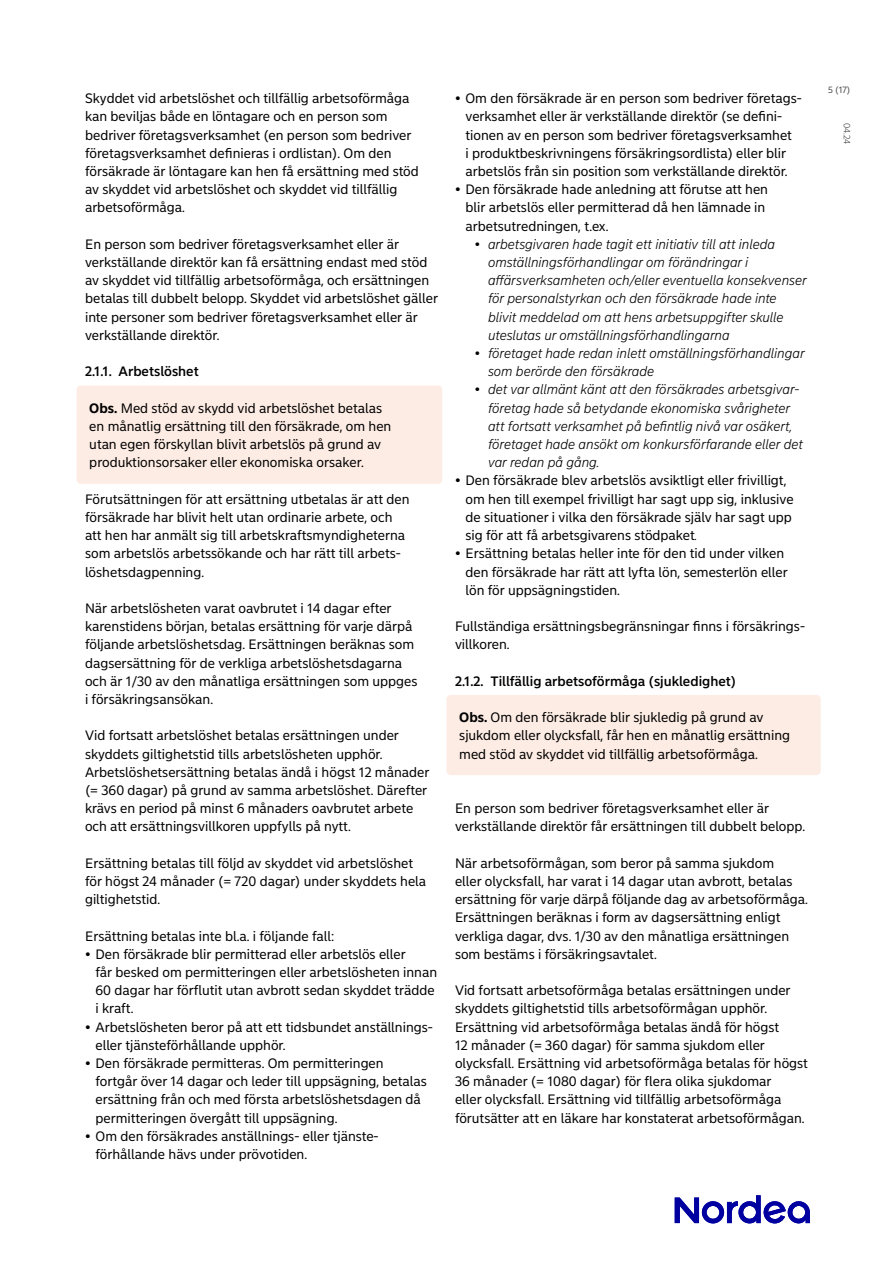
<style>
.page{position:relative;width:893px;height:1263px;background:#fff}
.page>*{position:absolute;margin:0;border:0;box-sizing:border-box;transform-origin:0 0}
.Body_text_no_indent__P{font:13.5px/18.1px "Nordea Sans Small";color:#000}
.t1{font:italic 300 13.5px/18.1px "Nordea Sans Small";color:#000}
.Body_text_no_indent_boxed_VASEN_PALSTA__{font:13.5px/18.1px "Nordea Sans Small";color:#000}
.Body_text_no_indent_boxed_OIKEA_PALSTA__{font:13.5px/18.1px "Nordea Sans Small";color:#000}
.Body_text_headline__B4__NUMBERS_alanumer{font:500 13.5px "Nordea Sans Small";color:#000}
.t2{font:9px "Nordea Sans Small";color:#474847}
.t3{font:300 9px "Nordea Sans Small";color:#474847}
.s1{font-weight:700}
.s2{font-weight:300;font-style:italic}
</style>
<div class="page">
<div style="left:77px;top:385px;width:365px;height:99px;background:#fdece4;border-radius:4px"></div>
<div style="left:446px;top:695px;width:375px;height:80px;background:#fdece4;border-radius:4px"></div>
<svg style="left:675px;top:1195px;width:135px;height:28px"></svg>
<p class="Body_text_no_indent__P" style="left:85px;top:90px;width:335px">Skyddet vid arbetslöshet och tillfällig arbetsoförmåga kan beviljas både en löntagare och en person som bedriver företagsverksamhet (en person som bedriver företagsverksamhet definieras i ordlistan). Om den försäkrade är löntagare kan hen få ersättning med stöd av skyddet vid arbetslöshet och skyddet vid tillfällig arbetsoförmåga.</p>
<p class="Body_text_no_indent__P" style="left:85px;top:235px;width:354px">En person som bedriver företagsverksamhet eller är verkställande direktör kan få ersättning endast med stöd av skyddet vid tillfällig arbetsoförmåga, och ersättningen betalas till dubbelt belopp. Skyddet vid arbetslöshet gäller inte personer som bedriver företagsverksamhet eller är verkställande direktör.</p>
<h5 class="Body_text_headline__B4__NUMBERS_alanumer" style="left:85px;top:363px;width:115px">2.1.1. Arbetslöshet</h5>
<p class="Body_text_no_indent_boxed_VASEN_PALSTA__" style="left:89px;top:399px;width:304px"><span class="s1">Obs.</span> Med stöd av skydd vid arbetslöshet betalas en månatlig ersättning till den försäkrade, om hen utan egen förskyllan blivit arbetslös på grund av produktionsorsaker eller ekonomiska orsaker.</p>
<p class="Body_text_no_indent__P" style="left:85px;top:490px;width:326px">Förutsättningen för att ersättning utbetalas är att den försäkrade har blivit helt utan ordinarie arbete, och att hen har anmält sig till arbetskraftsmyndigheterna som arbetslös arbetssökande och har rätt till arbets&shy;löshetsdagpenning.</p>
<p class="Body_text_no_indent__P" style="left:85px;top:599px;width:334px">När arbetslösheten varat oavbrutet i 14 dagar efter karenstidens början, betalas ersättning för varje därpå följande arbetslöshetsdag. Ersättningen beräknas som dagsersättning för de verkliga arbetslöshetsdagarna och är 1/30 av den månatliga ersättningen som uppges i försäkringsansökan.</p>
<p class="Body_text_no_indent__P" style="left:85px;top:727px;width:346px">Vid fortsatt arbetslöshet betalas ersättningen under skyddets giltighetstid tills arbetslösheten upphör.<br>Arbetslöshetsersättning betalas ändå i högst 12 månader (= 360 dagar) på grund av samma arbetslöshet. Därefter krävs en period på minst 6 månaders oavbrutet arbete och att ersättningsvillkoren uppfylls på nytt.</p>
<p class="Body_text_no_indent__P" style="left:85px;top:854px;width:343px">Ersättning betalas till följd av skyddet vid arbetslöshet för högst 24 månader (= 720 dagar) under skyddets hela giltighetstid.</p>
<p class="Body_text_no_indent__P" style="left:85px;top:927px;width:251px">Ersättning betalas inte bl.a. i följande fall:</p>
<p class="Body_text_no_indent__P" style="left:96px;top:945px;width:343px;text-indent:-10px">• Den försäkrade blir permitterad eller arbetslös eller<br>får besked om permitteringen eller arbetslösheten innan 60 dagar har förflutit utan avbrott sedan skyddet trädde i kraft.</p>
<p class="Body_text_no_indent__P" style="left:96px;top:1018px;width:339px;text-indent:-10px">• Arbetslösheten beror på att ett tidsbundet anställnings&shy;eller tjänsteförhållande upphör.</p>
<p class="Body_text_no_indent__P" style="left:96px;top:1054px;width:333px;text-indent:-10px">• Den försäkrade permitteras. Om permitteringen fortgår över 14 dagar och leder till uppsägning, betalas ersättning från och med första arbetslöshetsdagen då permitteringen övergått till uppsägning.</p>
<p class="Body_text_no_indent__P" style="left:96px;top:1127px;width:284px;text-indent:-10px">• Om den försäkrades anställnings- eller tjänste&shy;förhållande hävs under prövotiden.</p>
<p class="Body_text_no_indent__P" style="left:465px;top:90px;width:338px;text-indent:-10px">• Om den försäkrade är en person som bedriver företags&shy;verksamhet eller är verkställande direktör (se defini&shy;tionen av en person som bedriver företagsverksamhet<br>i produktbeskrivningens försäkringsordlista) eller blir arbetslös från sin position som verkställande direktör.</p>
<p class="Body_text_no_indent__P" style="left:465px;top:181px;width:304px;text-indent:-10px">• Den försäkrade hade anledning att förutse att hen blir arbetslös eller permitterad då hen lämnade in arbetsutredningen, t.ex.</p>
<p class="t1" style="left:488px;top:235px;width:320px;text-indent:-14px">• arbetsgivaren hade tagit ett initiativ till att inleda omställningsförhandlingar om förändringar i affärsverksamheten och/eller eventuella konsekvenser för personalstyrkan och den försäkrade hade inte blivit meddelad om att hens arbetsuppgifter skulle uteslutas ur omställningsförhandlingarna</p>
<p class="t1" style="left:488px;top:344px;width:318px;text-indent:-14px">• företaget hade redan inlett omställningsförhandlingar som berörde den försäkrade</p>
<p class="t1" style="left:488px;top:381px;width:316px;text-indent:-14px">• det var allmänt känt att den försäkrades arbetsgivar&shy;företag hade så betydande ekonomiska svårigheter att fortsatt verksamhet på befintlig nivå var osäkert, företaget hade ansökt om konkursförfarande eller det var redan på gång.</p>
<p class="Body_text_no_indent__P" style="left:465px;top:472px;width:330px;text-indent:-10px">• Den försäkrade blev arbetslös avsiktligt eller frivilligt, om hen till exempel frivilligt har sagt upp sig, inklusive de situationer i vilka den försäkrade själv har sagt upp sig för att få arbetsgivarens stödpaket<span class="s2">.</span></p>
<p class="Body_text_no_indent__P" style="left:465px;top:545px;width:324px;text-indent:-10px">• Ersättning betalas heller inte för den tid under vilken den försäkrade har rätt att lyfta lön, semesterlön eller lön för uppsägningstiden.</p>
<p class="Body_text_no_indent__P" style="left:455px;top:617px;width:351px">Fullständiga ersättningsbegränsningar finns i försäkrings&shy;villkoren.</p>
<h5 class="Body_text_headline__B4__NUMBERS_alanumer" style="left:455px;top:673px;width:283px">2.1.2. Tillfällig arbetsoförmåga (sjukledighet)</h5>
<p class="Body_text_no_indent_boxed_OIKEA_PALSTA__" style="left:459px;top:708px;width:332px"><span class="s1">Obs.</span> Om den försäkrade blir sjukledig på grund av sjukdom eller olycksfall, får hen en månatlig ersättning med stöd av skyddet vid tillfällig arbetsoförmåga.</p>
<p class="Body_text_no_indent__P" style="left:455px;top:799px;width:352px">En person som bedriver företagsverksamhet eller är verkställande direktör får ersättningen till dubbelt belopp.</p>
<p class="Body_text_no_indent__P" style="left:455px;top:854px;width:354px">När arbetsoförmågan, som beror på samma sjukdom<br>eller olycksfall, har varat i 14 dagar utan avbrott, betalas ersättning för varje därpå följande dag av arbetsoförmåga.<br>Ersättningen beräknas i form av dagsersättning enligt verkliga dagar, dvs. 1/30 av den månatliga ersättningen som bestäms i försäkringsavtalet.</p>
<p class="Body_text_no_indent__P" style="left:455px;top:981px;width:354px">Vid fortsatt arbetsoförmåga betalas ersättningen under skyddets giltighetstid tills arbetsoförmågan upphör.<br>Ersättning vid arbetsoförmåga betalas ändå för högst<br>12 månader (= 360 dagar) för samma sjukdom eller olycksfall. Ersättning vid arbetsoförmåga betalas för högst 36 månader (= 1080 dagar) för flera olika sjukdomar<br>eller olycksfall. Ersättning vid tillfällig arbetsoförmåga förutsätter att en läkare har konstaterat arbetsoförmågan.</p>
<p class="t2" style="left:828px;top:84px;width:24px">5 (17)</p>
<p class="t3" style="left:852px;top:123px;width:23px;rotate:90deg">04.24</p>
</div>
